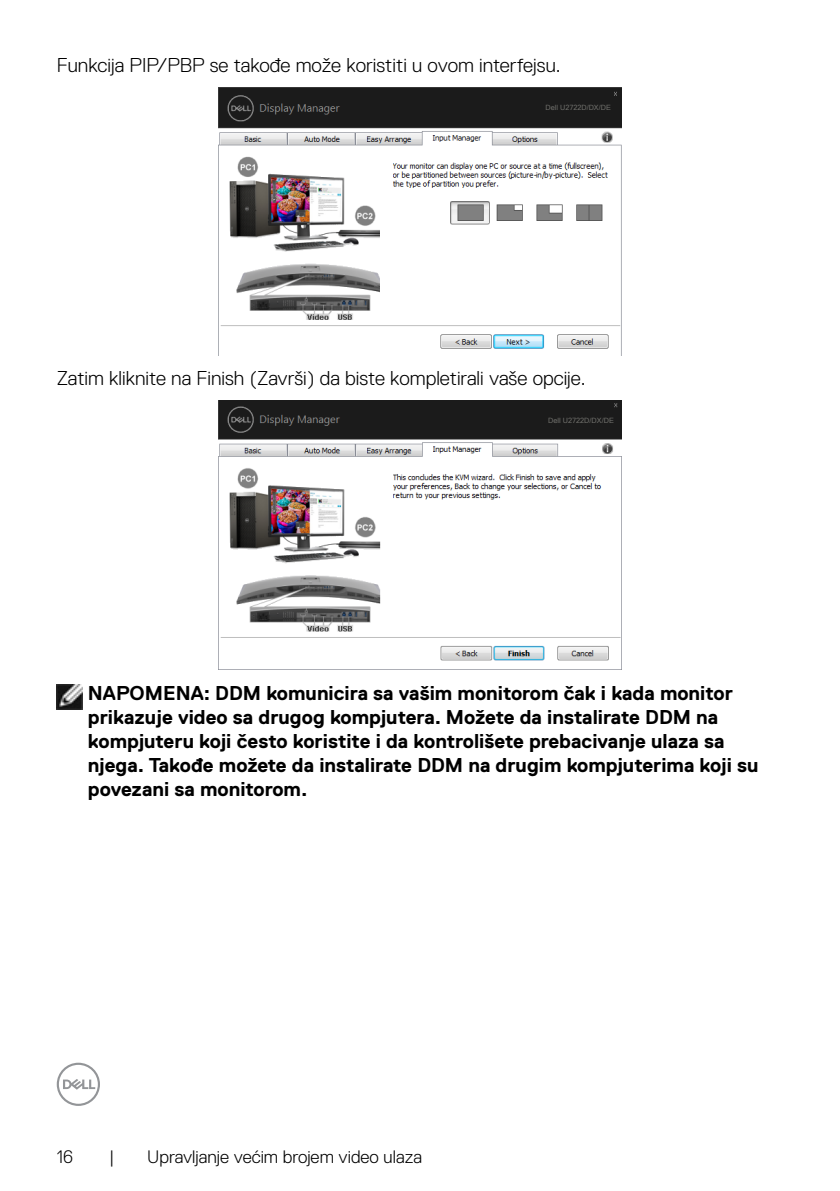
<style>
.page{position:relative;width:840px;height:1191px;background:#fff}
.page>*{position:absolute;margin:0;border:0;box-sizing:border-box;transform-origin:0 0}
.t1{font:700 20px/24px "Dell Replica";color:#000}
.t2{font:300 20px "Dell Replica";color:#000}
.t3{font:300 18px "Dell Replica";color:#000}
.t4{font:7.2px "Microsoft Sans Serif";color:#6f6f6b}
</style>
<div class="page">
<svg style="left:57px;top:1062px;width:43px;height:44px"></svg>
<img style="left:218px;top:87px;width:403px;height:268px">
<div style="left:542px;top:103px;width:71px;height:10px;background:#1b1b1b"></div>
<img style="left:218px;top:400px;width:403px;height:270px">
<div style="left:544px;top:416px;width:72px;height:10px;background:#1b1b1b"></div>
<img style="left:57px;top:684px;width:25px;height:25px">
<p class="t2" style="left:57px;top:54px;width:505px">Funkcija PIP/PBP se takođe može koristiti u ovom interfejsu.</p>
<p class="t4" style="left:545px;top:102px;width:67px">Dell U2722D/DX/DE</p>
<p class="t2" style="left:57px;top:367px;width:530px">Zatim kliknite na Finish (Završi) da biste kompletirali vaše opcije.</p>
<p class="t4" style="left:548px;top:415px;width:67px">Dell U2722D/DX/DE</p>
<p class="t1" style="left:88px;top:681px;width:671px">NAPOMENA: DDM komunicira sa vašim monitorom čak i kada monitor prikazuje video sa drugog kompjutera. Možete da instalirate DDM na kompjuteru koji često koristite i da kontrolišete prebacivanje ulaza sa njega. Takođe možete da instalirate DDM na drugim kompjuterima koji su povezani sa monitorom.</p>
<p class="t3" style="left:57px;top:1146px;width:18px">16</p>
<p class="t3" style="left:109px;top:1146px;width:7px">|</p>
<p class="t3" style="left:147px;top:1146px;width:276px">Upravljanje većim brojem video ulaza</p>
</div>
